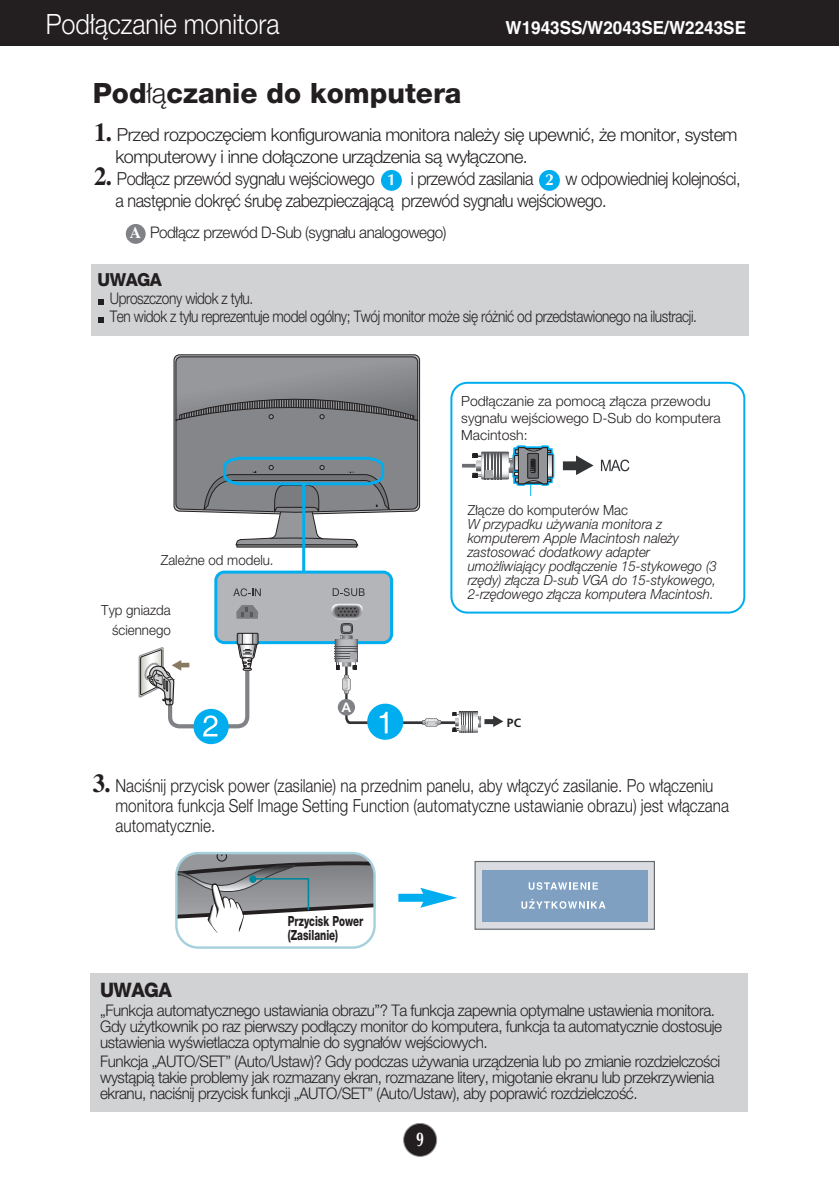
<style>
.page{position:relative;width:839px;height:1189px;background:#fff}
.page>*{position:absolute;margin:0;border:0;box-sizing:border-box;transform-origin:0 0}
.t1{font:800 28px "Helvetica Neue CE";color:#231f20}
.t2{font:300 28px "Helvetica Neue CE";color:#fff;scale:.9 1}
.t3{font:800 20px "Helvetica Neue CE";letter-spacing:-.03em;color:#231f20;scale:.95 1}
.t4{font:700 20px "Optima";color:#fff;scale:.7 1}
.t5{font:300 18px/20px "Helvetica Neue CE";color:#231f20;scale:.85 1}
.t6{font:300 18px/22px "Helvetica Neue CE";letter-spacing:-.03em;color:#231f20;scale:.9 1}
.t7{font:300 18px/22px "Helvetica Neue CE";letter-spacing:-.03em;color:#231f20}
.t8{font:700 18px "Helvetica";color:#fff;scale:.95 1}
.t9{font:800 18px "Helvetica Neue CE";letter-spacing:-.03em;color:#231f20;scale:.95 1}
.t10{font:300 16px/16px "Helvetica Neue CE";letter-spacing:-.03em;color:#231f20;scale:.95 1}
.t11{font:300 16px/18px "Helvetica Neue CE";letter-spacing:-.03em;color:#231f20;scale:.85 1}
.t12{font:700 16px "Optima";color:#fff}
.t13{font:italic 300 14px/14px "Helvetica Neue CE";color:#231f20;scale:.95 1}
.t14{font:300 14px/16.8px "Helvetica Neue CE";color:#231f20}
.t15{font:300 14px/20px "Helvetica Neue CE";color:#231f20;text-align:right;scale:.95 1}
.t16{font:800 14px/14px "Helvetica Neue CE";color:#231f20;scale:.7 1}
.t17{font:700 13.6px "Frutiger";color:#fff}
.t18{font:700 12px "Frutiger";color:#231f20}
.s1{font-weight:300}
.s2{font-family:"Times";font-weight:700;font-size:26px}
.s3{font-family:"Times";font-weight:700;color:#fff}
</style>
<div class="page">
<div style="left:403px;top:1123px;width:33px;height:33px;background:#231f20;border-radius:50%"></div>
<div style="left:403px;top:1123px;width:34px;height:34px;border:2px solid #939598;border-radius:50%"></div>
<div style="left:0;top:0;width:839px;height:45px;background:#231f20"></div>
<div style="left:91px;top:972px;width:657px;height:139px;background:#d1d2d4"></div>
<div style="left:126px;top:224px;width:20px;height:20px;background:#808285;border-radius:50%"></div>
<div style="left:216px;top:572px;width:175px;height:70px;background:#b4b5b8;border-radius:9px"></div>
<div style="left:214px;top:570px;width:179px;height:74px;border:3px solid #00aeef;border-radius:9px"></div>
<svg style="left:333px;top:588px;width:32px;height:8px"></svg>
<div style="left:174px;top:354px;width:246px;height:157px;border:1px solid #231f20;border-radius:5px"></div>
<svg style="left:236px;top:605px;width:22px;height:14px"></svg>
<div style="left:367px;top:703px;width:36px;height:37px;background:#00aeef;border-radius:50%"></div>
<svg style="left:330px;top:604px;width:173px;height:129px"></svg>
<div style="left:193px;top:709px;width:36px;height:35px;background:#00aeef;border-radius:50%"></div>
<svg style="left:139px;top:633px;width:119px;height:104px"></svg>
<svg style="left:175px;top:356px;width:243px;height:218px"></svg>
<div style="left:338px;top:699px;width:17px;height:16px;background:#808285;border-radius:50%"></div>
<svg style="left:233px;top:588px;width:28px;height:8px"></svg>
<div style="left:381px;top:170px;width:21px;height:21px;background:#00aeef;border-radius:50%"></div>
<div style="left:539px;top:170px;width:21px;height:21px;background:#00aeef;border-radius:50%"></div>
<div style="left:475px;top:861px;width:179px;height:68px;background:#dadce2"></div>
<div style="left:474px;top:861px;width:181px;height:69px;border:1px solid #656c70"></div>
<div style="left:482px;top:870px;width:165px;height:51px;background:#7fa0c1"></div>
<svg style="left:528px;top:882px;width:70px;height:8px"></svg>
<svg style="left:521px;top:899px;width:84px;height:10px"></svg>
<svg style="left:175px;top:852px;width:201px;height:96px"></svg>
<hr style="left:255px;top:878px;width:54px;height:1px;background:#00879c">
<div style="left:249px;top:875px;width:7px;height:8px;background:#00879c;border-radius:50%"></div>
<hr style="left:307px;top:878px;width:2px;height:32px;background:#00879c">
<div style="left:398px;top:893px;width:29px;height:8px;background:#00aeef"></div>
<svg style="left:420px;top:887px;width:37px;height:20px"></svg>
<svg style="left:450px;top:382px;width:295px;height:231px"></svg>
<svg style="left:562px;top:454px;width:33px;height:22px"></svg>
<svg style="left:601px;top:459px;width:28px;height:12px"></svg>
<svg style="left:481px;top:452px;width:28px;height:27px"></svg>
<svg style="left:462px;top:452px;width:39px;height:27px"></svg>
<svg style="left:507px;top:443px;width:49px;height:53px"></svg>
<div style="left:91px;top:264px;width:657px;height:71px;background:#d1d2d4"></div>
<svg style="left:98px;top:317px;width:6px;height:5px"></svg>
<svg style="left:98px;top:299px;width:6px;height:5px"></svg>
<h1 class="t2" style="left:46px;top:14px;width:261px">Pod∏àczanie monitora</h1>
<p class="t8" style="left:505px;top:21px;width:255px">W1943SS/W2043SE/W2243SE</p>
<h1 class="t1" style="left:93px;top:83px;width:370px">Pod<span class="s1">∏à</span>czanie do komputera</h1>
<p class="t7" style="left:115px;top:126px;width:623px;text-indent:-21px"><span class="s2">1.</span> Przed rozpocz´ciem konfigurowania monitora nale˝y si´ upewniç, ˝e monitor, system komputerowy i inne do∏àczone urzàdzenia sà wy∏àczone.</p>
<p class="t6" style="left:94px;top:170px;width:313px"><span class="s2">2.</span> Pod∏àcz przewód sygna∏u wejÊciowego</p>
<p class="t6" style="left:411px;top:170px;width:138px">i przewód zasilania</p>
<p class="t6" style="left:115px;top:170px;width:696px;text-indent:450px">w odpowiedniej kolejnoÊci, a nast´pnie dokr´ç Êrub´ zabezpieczajàcà przewód sygna∏u wejÊciowego.</p>
<p class="t12" style="left:387px;top:173px;width:10px">1</p>
<p class="t12" style="left:545px;top:173px;width:10px">2</p>
<p class="t10" style="left:130px;top:226px;width:335px"><span class="s3">A</span> Pod∏àcz przewód D-Sub (sygna∏u analogowego)</p>
<p class="t9" style="left:98px;top:273px;width:69px">UWAGA</p>
<p class="t11" style="left:110px;top:291px;width:692px">Uproszczony widok z ty∏u.<br>Ten widok z ty∏u reprezentuje model ogólny; Twój monitor mo˝e si´ ró˝niç od przedstawionego na ilustracji.</p>
<p class="t15" style="left:161px;top:551px;width:120px">Zale˝ne od modelu.</p>
<p class="t15" style="left:101px;top:602px;width:75px">Typ gniazda<br>Êciennego</p>
<p class="t17" style="left:341px;top:702px;width:11px">A</p>
<p class="t14" style="left:461px;top:394px;width:261px">Pod∏àczanie za pomocà z∏àcza przewodu sygna∏u wejÊciowego D-Sub do komputera<br>Macintosh:</p>
<p class="t15" style="left:468px;top:502px;width:170px">Z∏àcze do komputerów Mac</p>
<p class="t13" style="left:468px;top:519px;width:264px">W przypadku u˝ywania monitora z komputerem Apple Macintosh nale˝y zastosowaç dodatkowy adapter umo˝liwiajàcy pod∏àczenie 15-stykowego (3 rz´dy) z∏àcza D-sub VGA do 15-stykowego, 2-rz´dowego z∏àcza komputera Macintosh.</p>
<p class="t18" style="left:507px;top:717px;width:16px">PC</p>
<p class="t5" style="left:115px;top:777px;width:723px;text-indent:-23px"><span class="s2">3.</span> NaciÊnij przycisk power (zasilanie) na przednim panelu, aby w∏àczyç zasilanie. Po w∏àczeniu monitora funkcja Self Image Setting Function (automatyczne ustawianie obrazu) jest w∏àczana automatycznie.</p>
<p class="t16" style="left:288px;top:916px;width:109px">Przycisk Power (Zasilanie)</p>
<p class="t3" style="left:100px;top:982px;width:77px">UWAGA</p>
<p class="t10" style="left:100px;top:1004px;width:656px">„Funkcja automatycznego ustawiania obrazu”? Ta funkcja zapewnia optymalne ustawienia monitora.<br>Gdy u˝ytkownik po raz pierwszy pod∏àczy monitor do komputera, funkcja ta automatycznie dostosuje ustawienia wyÊwietlacza optymalnie do sygna∏ów wejÊciowych.</p>
<p class="t10" style="left:100px;top:1055px;width:654px">Funkcja „AUTO/SET” (Auto/Ustaw)? Gdy podczas u˝ywania urzàdzenia lub po zmianie rozdzielczoÊci wystàpià takie problemy jak rozmazany ekran, rozmazane litery, migotanie ekranu lub przekrzywienia ekranu, naciÊnij przycisk funkcji „AUTO/SET” (Auto/Ustaw), aby poprawiç rozdzielczoÊç.</p>
<p class="t4" style="left:416px;top:1131px;width:13px">9</p>
</div>
